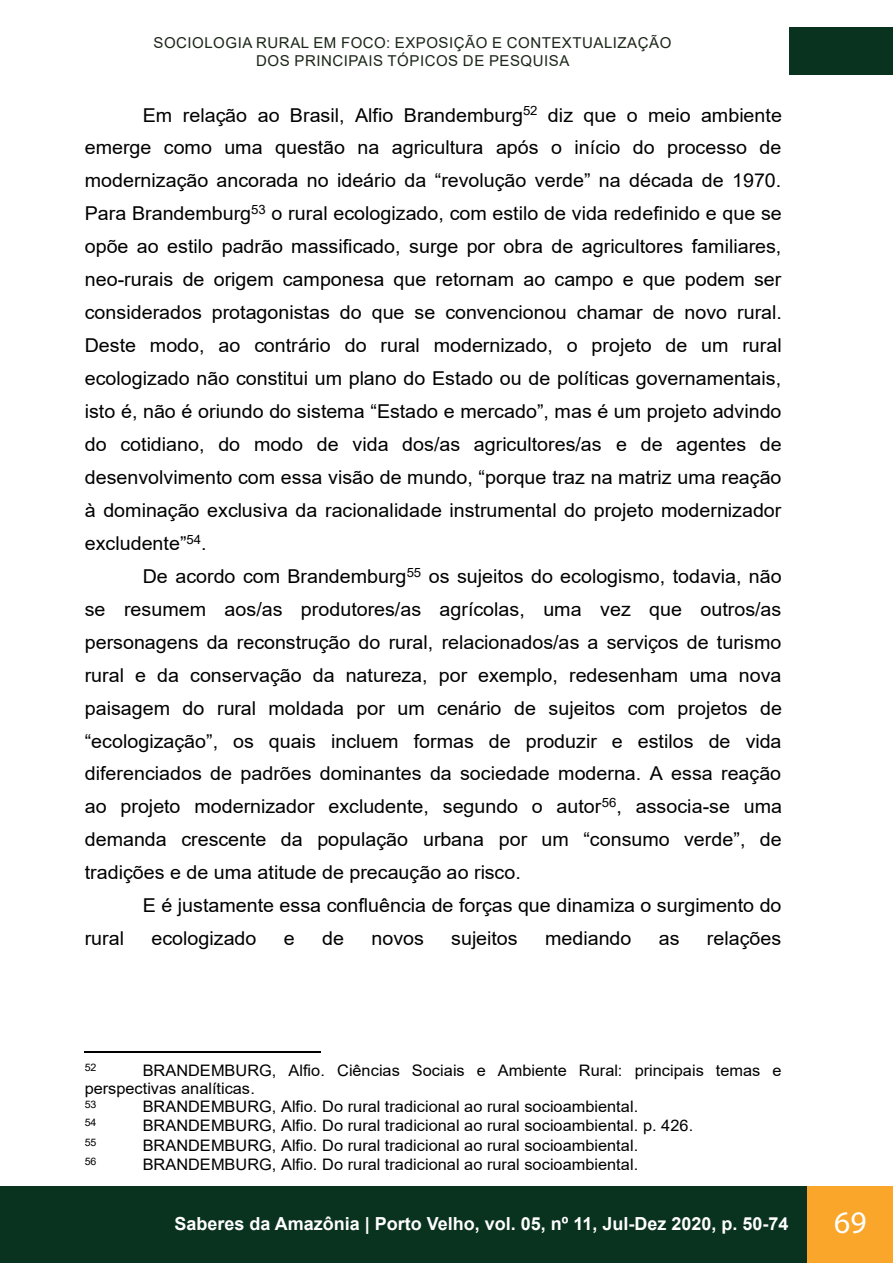
<style>
.page{position:relative;width:893px;height:1263px;background:#fff}
.page>*{position:absolute;margin:0;border:0;box-sizing:border-box;transform-origin:0 0}
.t1{font:31.5px "Myriad Pro";color:#fff}
.t2{font:19.05px "Arial";color:#000}
.t3{font:700 18px "Arial";color:#fff}
.t4{font:15.9px/18.3px "Arial";color:#000}
.t5{font:15px/18px "Arial";letter-spacing:.035em;color:#1a2618;text-align:center}
.t6{font:10.35px "Arial";color:#000}
</style>
<div class="page">
<div style="left:789px;top:28px;width:104px;height:47px;background:#09321f"></div>
<div style="left:0;top:1186px;width:893px;height:77px;background:#09321f"></div>
<div style="left:808px;top:1186px;width:85px;height:77px;background:#f9a62a"></div>
<hr style="left:85px;top:1052px;width:236px;height:1px;background:#000">
<p class="t5" style="left:153px;top:34px;width:519px">SOCIOLOGIA RURAL EM FOCO: EXPOSIÇÃO E CONTEXTUALIZAÇÃO<br>DOS PRINCIPAIS TÓPICOS DE PESQUISA</p>
<p class="t2" style="left:143px;top:102px;width:641px">Em relação ao Brasil, Alfio Brandemburg<sup>52</sup> diz que o meio ambiente</p>
<p class="t2" style="left:85px;top:135px;width:698px">emerge como uma questão na agricultura após o início do processo de</p>
<p class="t2" style="left:85px;top:168px;width:698px">modernização ancorada no ideário da “revolução verde” na década de 1970.</p>
<p class="t2" style="left:85px;top:200px;width:699px">Para Brandemburg<sup>53</sup> o rural ecologizado, com estilo de vida redefinido e que se</p>
<p class="t2" style="left:85px;top:234px;width:698px">opõe ao estilo padrão massificado, surge por obra de agricultores familiares,</p>
<p class="t2" style="left:85px;top:266px;width:698px">neo-rurais de origem camponesa que retornam ao campo e que podem ser</p>
<p class="t2" style="left:85px;top:299px;width:699px">considerados protagonistas do que se convencionou chamar de novo rural.</p>
<p class="t2" style="left:85px;top:332px;width:698px">Deste modo, ao contrário do rural modernizado, o projeto de um rural</p>
<p class="t2" style="left:85px;top:365px;width:698px">ecologizado não constitui um plano do Estado ou de políticas governamentais,</p>
<p class="t2" style="left:85px;top:398px;width:698px">isto é, não é oriundo do sistema “Estado e mercado”, mas é um projeto advindo</p>
<p class="t2" style="left:85px;top:431px;width:699px">do cotidiano, do modo de vida dos/as agricultores/as e de agentes de</p>
<p class="t2" style="left:85px;top:464px;width:698px">desenvolvimento com essa visão de mundo, “porque traz na matriz uma reação</p>
<p class="t2" style="left:85px;top:497px;width:698px">à dominação exclusiva da racionalidade instrumental do projeto modernizador</p>
<p class="t2" style="left:85px;top:530px;width:123px">excludente”<sup>54</sup>.</p>
<p class="t2" style="left:143px;top:563px;width:640px">De acordo com Brandemburg<sup>55</sup> os sujeitos do ecologismo, todavia, não</p>
<p class="t2" style="left:85px;top:596px;width:698px">se resumem aos/as produtores/as agrícolas, uma vez que outros/as</p>
<p class="t2" style="left:85px;top:629px;width:698px">personagens da reconstrução do rural, relacionados/as a serviços de turismo</p>
<p class="t2" style="left:85px;top:662px;width:698px">rural e da conservação da natureza, por exemplo, redesenham uma nova</p>
<p class="t2" style="left:85px;top:695px;width:699px">paisagem do rural moldada por um cenário de sujeitos com projetos de</p>
<p class="t2" style="left:85px;top:728px;width:698px">“ecologização”, os quais incluem formas de produzir e estilos de vida</p>
<p class="t2" style="left:85px;top:761px;width:698px">diferenciados de padrões dominantes da sociedade moderna. A essa reação</p>
<p class="t2" style="left:85px;top:794px;width:699px">ao projeto modernizador excludente, segundo o autor<sup>56</sup>, associa-se uma</p>
<p class="t2" style="left:85px;top:826px;width:698px">demanda crescente da população urbana por um “consumo verde”, de</p>
<p class="t2" style="left:85px;top:859px;width:438px">tradições e de uma atitude de precaução ao risco.</p>
<p class="t2" style="left:143px;top:892px;width:640px">E é justamente essa confluência de forças que dinamiza o surgimento do</p>
<p class="t2" style="left:85px;top:925px;width:41px">rural</p>
<p class="t2" style="left:151px;top:925px;width:107px">ecologizado</p>
<p class="t2" style="left:284px;top:925px;width:12px">e</p>
<p class="t2" style="left:322px;top:925px;width:23px">de</p>
<p class="t2" style="left:371px;top:925px;width:54px">novos</p>
<p class="t2" style="left:451px;top:925px;width:68px">sujeitos</p>
<p class="t2" style="left:545px;top:925px;width:88px">mediando</p>
<p class="t2" style="left:659px;top:925px;width:22px">as</p>
<p class="t2" style="left:707px;top:925px;width:76px">relações</p>
<p class="t6" style="left:85px;top:1060px;width:13px">52</p>
<p class="t4" style="left:85px;top:1061px;width:698px;text-indent:58px">BRANDEMBURG, Alfio. Ciências Sociais e Ambiente Rural: principais temas e perspectivas analíticas.</p>
<p class="t6" style="left:85px;top:1097px;width:13px">53</p>
<p class="t4" style="left:143px;top:1097px;width:497px">BRANDEMBURG, Alfio. Do rural tradicional ao rural socioambiental.</p>
<p class="t6" style="left:85px;top:1115px;width:13px">54</p>
<p class="t4" style="left:143px;top:1116px;width:552px">BRANDEMBURG, Alfio. Do rural tradicional ao rural socioambiental. p. 426.</p>
<p class="t6" style="left:85px;top:1136px;width:13px">55</p>
<p class="t4" style="left:143px;top:1136px;width:497px">BRANDEMBURG, Alfio. Do rural tradicional ao rural socioambiental.</p>
<p class="t6" style="left:85px;top:1154px;width:13px">56</p>
<p class="t4" style="left:143px;top:1155px;width:497px">BRANDEMBURG, Alfio. Do rural tradicional ao rural socioambiental.</p>
<p class="t3" style="left:174px;top:1211px;width:616px">Saberes da Amazônia | Porto Velho, vol. 05, nº 11, Jul-Dez 2020, p. 50-74</p>
<h1 class="t1" style="left:834px;top:1202px;width:34px">69</h1>
</div>
